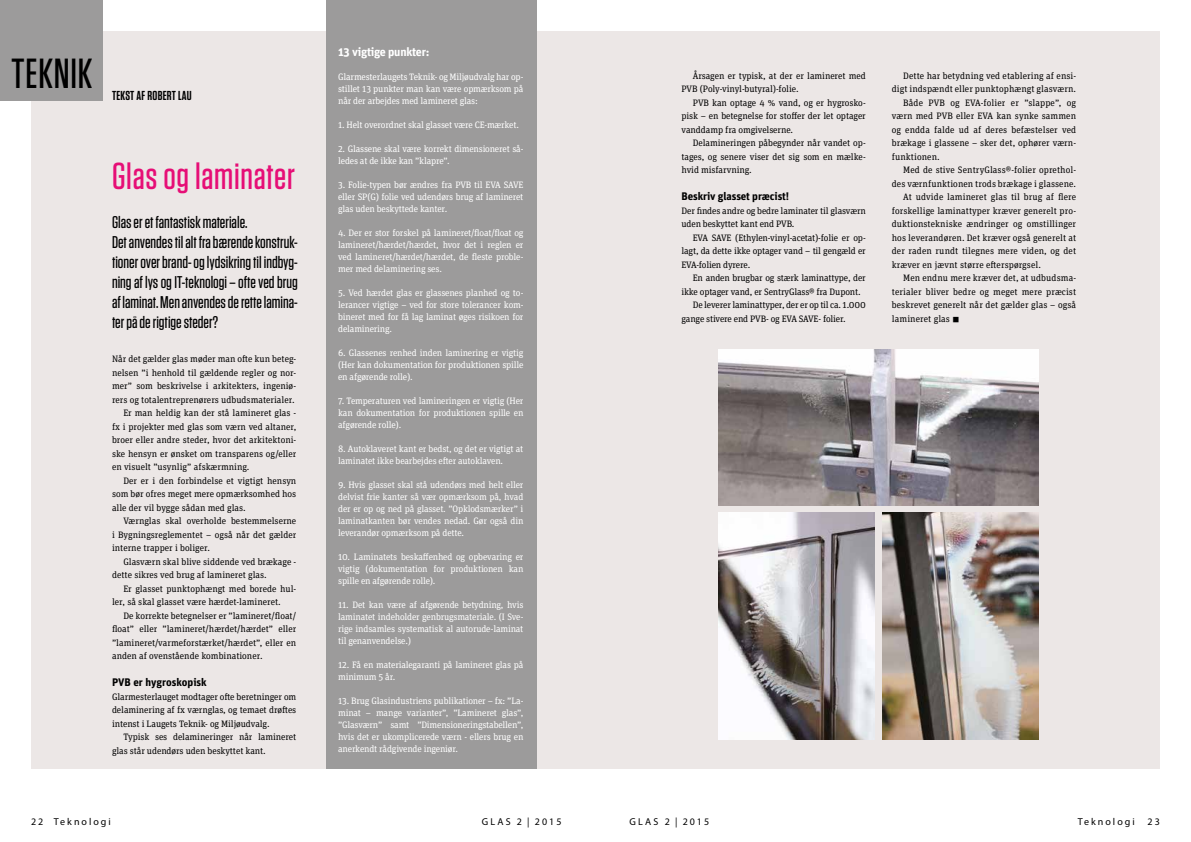
<style>
.page{position:relative;width:1191px;height:842px;background:#fff}
.page>*{position:absolute;margin:0;border:0;box-sizing:border-box;transform-origin:0 0}
.t1{font:500 42px "Tungsten";letter-spacing:.02em;color:#000}
.t2{font:500 37.5px "Tungsten";letter-spacing:.02em;color:#e60e76}
.t3{font:500 17px/20px "Tungsten";color:#000}
.t4{font:600 13px "Tungsten";letter-spacing:.02em;color:#000}
.t5{font:700 12px "Unit Pro";letter-spacing:-.02em;color:#fff}
.t6{font:700 11px "Unit Pro";letter-spacing:-.01em;color:#000}
.t7{font:10px "Myriad Pro";letter-spacing:.2em;color:#000}
.t8{font:9.3px/13.5px "Unit Slab Pro";color:#000;text-align:justify}
.t9{font:9.3px/12px "Unit Slab Pro";letter-spacing:-.02em;color:#fff;text-align:justify}
.t10{font:9.3px/13.5px "Unit Slab Pro";letter-spacing:-.02em;color:#000}
</style>
<div class="page">
<div style="left:31px;top:31px;width:1128px;height:737px;background:#ece7e6"></div>
<div style="left:326px;top:0;width:211px;height:768px;background:#9c9b9b"></div>
<img style="left:882px;top:512px;width:156px;height:227px">
<div style="left:0;top:0;width:102px;height:100px;background:#9c9b9b"></div>
<img style="left:719px;top:512px;width:155px;height:227px">
<img style="left:719px;top:349px;width:319px;height:156px">
<h1 class="t1" style="left:12px;top:51px;width:82px">TEKNIK</h1>
<h3 class="t4" style="left:112px;top:88px;width:81px">TEKST AF ROBERT LAU</h3>
<h2 class="t2" style="left:112px;top:156px;width:184px">Glas og laminater</h2>
<h3 class="t3" style="left:112px;top:212px;width:187px">Glas er et fantastisk materiale.<br>Det anvendes til alt fra bærende konstruk&shy;tioner over brand- og lydsikring til indbyg&shy;ning af lys og IT-teknologi – ofte ved brug af laminat. Men anvendes de rette lamina&shy;ter på de rigtige steder?</h3>
<p class="t8" style="left:112px;top:352px;width:186px">Når det gælder glas møder man ofte kun beteg-</p>
<p class="t8" style="left:112px;top:365px;width:186px">nelsen ”i henhold til gældende regler og nor-</p>
<p class="t8" style="left:112px;top:379px;width:186px">mer” som beskrivelse i arkitekters, ingeniø-</p>
<p class="t8" style="left:112px;top:392px;width:184px">rers og totalentreprenørers udbudsmaterialer.</p>
<p class="t8" style="left:123px;top:406px;width:174px">Er man heldig kan der stå lamineret glas -</p>
<p class="t8" style="left:112px;top:419px;width:186px">fx i projekter med glas som værn ved altaner,</p>
<p class="t8" style="left:112px;top:433px;width:186px">broer eller andre steder, hvor det arkitektoni-</p>
<p class="t8" style="left:112px;top:446px;width:186px">ske hensyn er ønsket om transparens og/eller</p>
<p class="t8" style="left:112px;top:460px;width:139px">en visuelt ”usynlig” afskærmning.</p>
<p class="t8" style="left:123px;top:473px;width:174px">Der er i den forbindelse et vigtigt hensyn</p>
<p class="t8" style="left:112px;top:487px;width:186px">som bør ofres meget mere opmærksomhed hos</p>
<p class="t8" style="left:112px;top:500px;width:135px">alle der vil bygge sådan med glas.</p>
<p class="t8" style="left:123px;top:514px;width:174px">Værnglas skal overholde bestemmelserne</p>
<p class="t8" style="left:112px;top:527px;width:186px">i Bygningsreglementet – også når det gælder</p>
<p class="t8" style="left:112px;top:541px;width:100px">interne trapper i boliger.</p>
<p class="t8" style="left:123px;top:554px;width:174px">Glasværn skal blive siddende ved brækage -</p>
<p class="t8" style="left:112px;top:568px;width:156px">dette sikres ved brug af lamineret glas.</p>
<p class="t8" style="left:123px;top:581px;width:174px">Er glasset punktophængt med borede hul-</p>
<p class="t8" style="left:112px;top:595px;width:170px">ler, så skal glasset være hærdet-lamineret.</p>
<p class="t8" style="left:123px;top:608px;width:174px">De korrekte betegnelser er ”lamineret/float/</p>
<p class="t8" style="left:112px;top:622px;width:186px">float” eller ”lamineret/hærdet/hærdet” eller</p>
<p class="t8" style="left:112px;top:635px;width:186px">”lamineret/varmeforstærket/hærdet”, eller en</p>
<p class="t8" style="left:112px;top:649px;width:152px">anden af ovenstående kombinationer.</p>
<p class="t6" style="left:112px;top:675px;width:96px">PVB er hygroskopisk</p>
<p class="t8" style="left:112px;top:689px;width:186px">Glarmesterlauget modtager ofte beretninger om delaminering af fx værnglas, og temaet drøftes intenst i Laugets Teknik- og Miljøudvalg.</p>
<p class="t8" style="left:112px;top:730px;width:186px;text-indent:11px">Typisk ses delamineringer når lamineret glas står udendørs uden beskyttet kant.</p>
<p class="t5" style="left:338px;top:44px;width:93px">13 vigtige punkter:</p>
<p class="t9" style="left:338px;top:71px;width:187px">Glarmesterlaugets Teknik- og Miljøudvalg har op&shy;stillet 13 punkter man kan være opmærksom på når der arbejdes med lamineret glas:</p>
<p class="t9" style="left:338px;top:119px;width:182px">1. Helt overordnet skal glasset være CE-mærket.</p>
<p class="t9" style="left:338px;top:143px;width:187px">2. Glassene skal være korrekt dimensioneret så&shy;ledes at de ikke kan ”klapre”.</p>
<p class="t9" style="left:338px;top:179px;width:187px">3. Folie-typen bør ændres fra PVB til EVA SAVE eller SP(G) folie ved udendørs brug af lamineret glas uden beskyttede kanter.</p>
<p class="t9" style="left:338px;top:227px;width:187px">4. Der er stor forskel på lamineret/float/float og lamineret/hærdet/hærdet, hvor det i reglen er ved lamineret/hærdet/hærdet, de fleste proble&shy;mer med delaminering ses.</p>
<p class="t9" style="left:338px;top:287px;width:187px">5. Ved hærdet glas er glassenes planhed og to&shy;lerancer vigtige – ved for store tolerancer kom&shy;bineret med for få lag laminat øges risikoen for delaminering.</p>
<p class="t9" style="left:338px;top:347px;width:187px">6. Glassenes renhed inden laminering er vigtig (Her kan dokumentation for produktionen spille en afgørende rolle).</p>
<p class="t9" style="left:338px;top:395px;width:187px">7. Temperaturen ved lamineringen er vigtig (Her kan dokumentation for produktionen spille en afgørende rolle).</p>
<p class="t9" style="left:338px;top:443px;width:187px">8. Autoklaveret kant er bedst, og det er vigtigt at laminatet ikke bearbejdes efter autoklaven.</p>
<p class="t9" style="left:338px;top:479px;width:187px">9. Hvis glasset skal stå udendørs med helt eller delvist frie kanter så vær opmærksom på, hvad der er op og ned på glasset. ”Opklodsmærker” i laminatkanten bør vendes nedad. Gør også din leverandør opmærksom på dette.</p>
<p class="t9" style="left:338px;top:551px;width:187px">10. Laminatets beskaffenhed og opbevaring er vigtig (dokumentation for produktionen kan spille en afgørende rolle).</p>
<p class="t9" style="left:338px;top:599px;width:187px">11. Det kan være af afgørende betydning, hvis laminatet indeholder genbrugsmateriale. (I Sve&shy;rige indsamles systematisk al autorude-laminat til genanvendelse.)</p>
<p class="t9" style="left:338px;top:659px;width:187px">12. Få en materialegaranti på lamineret glas på minimum 5 år.</p>
<p class="t9" style="left:338px;top:695px;width:187px">13. Brug Glasindustriens publikationer – fx: ”La&shy;minat – mange varianter”, ”Lamineret glas”, ”Glasværn” samt ”Dimensioneringstabellen”, hvis det er ukomplicerede værn - ellers brug en anerkendt rådgivende ingeniør.</p>
<p class="t8" style="left:681px;top:68px;width:186px;text-indent:11px">Årsagen er typisk, at der er lamineret med<br>PVB (Poly-vinyl-butyral)-folie.</p>
<p class="t8" style="left:681px;top:95px;width:186px;text-indent:11px">PVB kan optage 4 % vand, og er hygrosko&shy;pisk – en betegnelse for stoffer der let optager vanddamp fra omgivelserne.</p>
<p class="t8" style="left:681px;top:136px;width:186px;text-indent:11px">Delamineringen påbegynder når vandet op&shy;tages, og senere viser det sig som en mælke&shy;hvid misfarvning.</p>
<p class="t6" style="left:681px;top:189px;width:109px">Beskriv glasset præcist!</p>
<p class="t10" style="left:681px;top:203px;width:186px">Der findes andre og bedre laminater til glasværn uden beskyttet kant end PVB.</p>
<p class="t8" style="left:681px;top:230px;width:186px;text-indent:11px">EVA SAVE (Ethylen-vinyl-acetat)-folie er op&shy;lagt, da dette ikke optager vand – til gengæld er EVA-folien dyrere.</p>
<p class="t10" style="left:693px;top:271px;width:174px">En anden brugbar og stærk laminattype, der</p>
<p class="t10" style="left:681px;top:284px;width:181px">ikke optager vand, er SentryGlass® fra Dupont.</p>
<p class="t10" style="left:693px;top:298px;width:174px">De leverer laminattyper, der er op til ca. 1.000</p>
<p class="t10" style="left:681px;top:311px;width:166px">gange stivere end PVB- og EVA SAVE- folier.</p>
<p class="t8" style="left:903px;top:68px;width:174px">Dette har betydning ved etablering af ensi-</p>
<p class="t8" style="left:891px;top:82px;width:186px">digt indspændt eller punktophængt glasværn.</p>
<p class="t8" style="left:903px;top:95px;width:174px">Både PVB og EVA-folier er ”slappe”, og</p>
<p class="t8" style="left:891px;top:109px;width:186px">værn med PVB eller EVA kan synke sammen</p>
<p class="t8" style="left:891px;top:122px;width:186px">og endda falde ud af deres befæstelser ved</p>
<p class="t8" style="left:891px;top:136px;width:186px">brækage i glassene – sker det, ophører værn-</p>
<p class="t8" style="left:891px;top:149px;width:49px">funktionen.</p>
<p class="t8" style="left:903px;top:163px;width:174px">Med de stive SentryGlass®-folier oprethol-</p>
<p class="t8" style="left:891px;top:176px;width:186px">des værnfunktionen trods brækage i glassene.</p>
<p class="t8" style="left:903px;top:190px;width:174px">At udvide lamineret glas til brug af flere</p>
<p class="t8" style="left:891px;top:203px;width:186px">forskellige laminattyper kræver generelt pro-</p>
<p class="t8" style="left:891px;top:217px;width:186px">duktionstekniske ændringer og omstillinger</p>
<p class="t8" style="left:891px;top:230px;width:186px">hos leverandøren. Det kræver også generelt at</p>
<p class="t8" style="left:891px;top:244px;width:186px">der raden rundt tilegnes mere viden, og det</p>
<p class="t8" style="left:891px;top:257px;width:151px">kræver en jævnt større efterspørgsel.</p>
<p class="t8" style="left:903px;top:271px;width:174px">Men endnu mere kræver det, at udbudsma-</p>
<p class="t8" style="left:891px;top:284px;width:186px">terialer bliver bedre og meget mere præcist</p>
<p class="t8" style="left:891px;top:298px;width:186px">beskrevet generelt når det gælder glas – også</p>
<p class="t8" style="left:891px;top:311px;width:69px">lamineret glas ■</p>
<p class="t7" style="left:31px;top:815px;width:14px">22</p>
<p class="t7" style="left:57px;top:815px;width:61px">Arkitektur</p>
<p class="t7" style="left:482px;top:815px;width:81px">GLAS 2 | 2015</p>
<p class="t7" style="left:629px;top:815px;width:81px">GLAS 2 | 2015</p>
<p class="t7" style="left:1073px;top:815px;width:61px">Arkitektur</p>
<p class="t7" style="left:1147px;top:815px;width:14px">23</p>
<p class="t7" style="left:54px;top:815px;width:58px">Teknologi</p>
<p class="t7" style="left:1077px;top:815px;width:58px">Teknologi</p>
</div>
